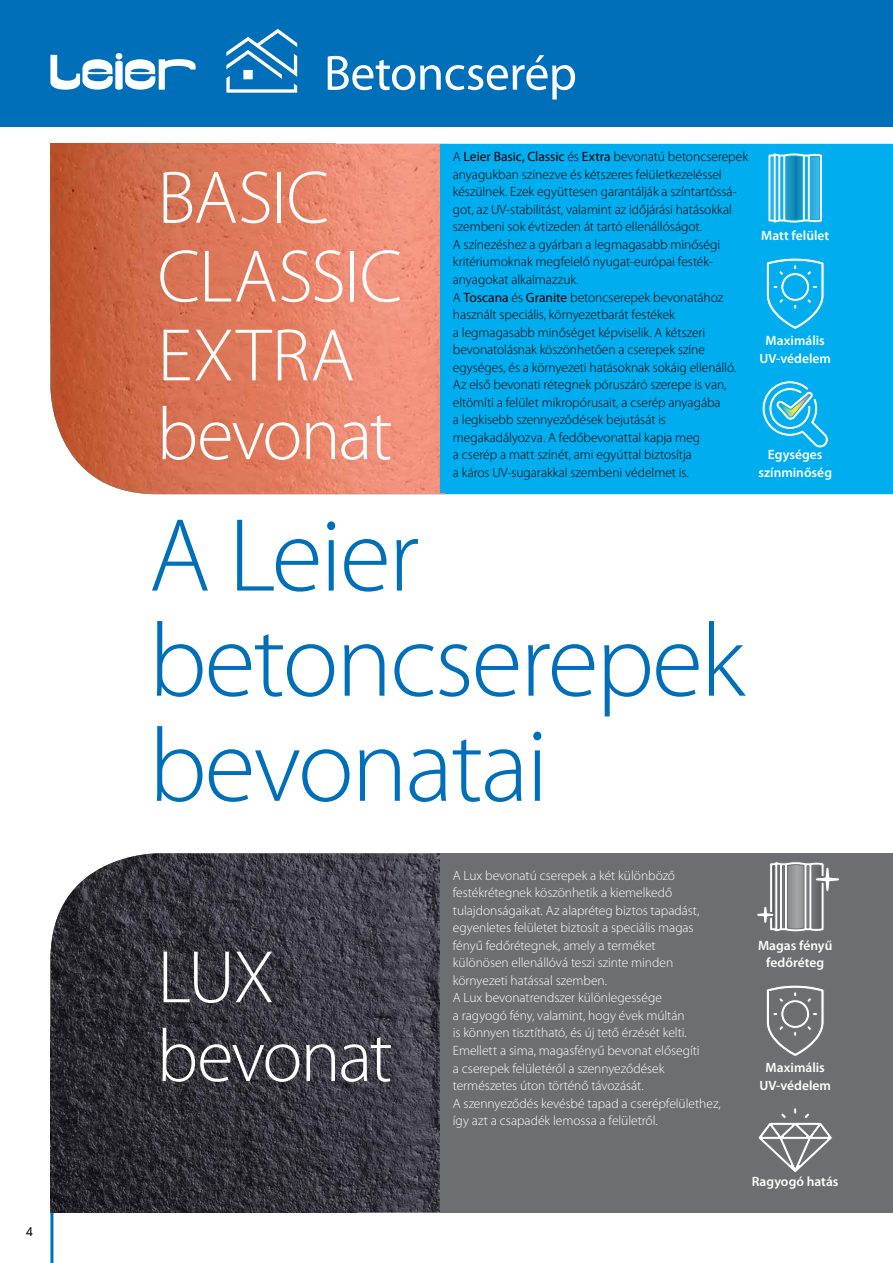
<style>
.page{position:relative;width:893px;height:1263px;background:#fff}
.page>*{position:absolute;margin:0;border:0;box-sizing:border-box;transform-origin:0 0}
.t1{font:300 105px/105.1px "Myriad Pro";letter-spacing:-.02em;color:#006fba}
.t2{font:300 75px/78.9px "Myriad Pro";letter-spacing:-.02em;color:#fff}
.t3{font:300 13.5px/17.5px "Myriad Pro";letter-spacing:-.005em;color:#000}
.t4{font:300 13.5px/17.5px "Myriad Pro";letter-spacing:-.005em;color:#fff}
.t5{font:600 13.5px/17.5px "Myriad Pro";color:#fff;text-align:center}
.t6{font:13.5px "Good Headline Pro News";color:#000}
.s1{font-weight:400}
</style>
<div class="page">
<img style="left:50px;top:853px;width:390px;height:359px">
<img style="left:50px;top:1027px;width:307px;height:185px">
<img style="left:50px;top:144px;width:400px;height:350px">
<div style="left:0;top:0;width:893px;height:126px;background:#006fba"></div>
<hr style="left:50px;top:1212px;width:3px;height:51px;background:#006fba">
<div style="left:440px;top:144px;width:453px;height:349px;background:#00aeef"></div>
<div style="left:440px;top:853px;width:453px;height:359px;background:#6d6e71"></div>
<svg style="left:768px;top:153px;width:54px;height:70px;background:#58bde3"></svg>
<svg style="left:766px;top:258px;width:59px;height:71px"></svg>
<svg style="left:762px;top:380px;width:67px;height:68px"></svg>
<svg style="left:766px;top:985px;width:58px;height:71px"></svg>
<svg style="left:758px;top:1108px;width:74px;height:64px"></svg>
<svg style="left:757px;top:862px;width:82px;height:70px"></svg>
<svg style="left:50px;top:29px;width:525px;height:70px"></svg>
<p class="t6" style="left:26px;top:1225px;width:8px">4</p>
<h2 class="t2" style="left:157px;top:159px;width:247px">BASIC<br>CLASSIC<br>EXTRA bevonat</h2>
<p class="t3" style="left:453px;top:148px;width:297px">A <span class="s1">Leier Basic, Classic</span> és <span class="s1">Extra</span> bevonatú betoncserepek anyagukban színezve és kétszeres felületkezeléssel készülnek. Ezek együttesen garantálják a színtartóssá&shy;got, az UV-stabilitást, valamint az időjárási hatásokkal szembeni sok évtizeden át tartó ellenállóságot.<br>A színezéshez a gyárban a legmagasabb minőségi kritériumoknak megfelelő nyugat-európai festék&shy;anyagokat alkalmazzuk.<br>A <span class="s1">Toscana</span> és <span class="s1">Granite</span> betoncserepek bevonatához használt speciális, környezetbarát festékek<br>a legmagasabb minőséget képviselik. A kétszeri bevonatolásnak köszönhetően a cserepek színe egységes, és a környezeti hatásoknak sokáig ellenálló.<br>Az első bevonati rétegnek póruszáró szerepe is van, eltömíti a felület mikropórusait, a cserép anyagába<br>a legkisebb szennyeződések bejutását is megakadályozva. A fedőbevonattal kapja meg<br>a cserép a matt színét, ami egyúttal biztosítja<br>a káros UV-sugarakkal szembeni védelmet is.</p>
<p class="t5" style="left:761px;top:227px;width:70px">Matt felület</p>
<p class="t5" style="left:759px;top:332px;width:73px">Maximális<br>UV-védelem</p>
<p class="t5" style="left:758px;top:446px;width:75px">Egységes színminőség</p>
<h1 class="t1" style="left:149px;top:505px;width:598px">A Leier betoncserepek bevonatai</h1>
<h2 class="t2" style="left:157px;top:939px;width:237px">LUX bevonat</h2>
<p class="t4" style="left:453px;top:867px;width:270px">A Lux bevonatú cserepek a két különböző festékrétegnek köszönhetik a kiemelkedő tulajdonságaikat. Az alapréteg biztos tapadást, egyenletes felületet biztosít a speciális magas fényű fedőrétegnek, amely a terméket<br>különösen ellenállóvá teszi szinte minden környezeti hatással szemben.<br>A Lux bevonatrendszer különlegessége<br>a ragyogó fény, valamint, hogy évek múltán<br>is könnyen tisztítható, és új tető érzését kelti.<br>Emellett a sima, magasfényű bevonat elősegíti<br>a cserepek felületéről a szennyeződések természetes úton történő távozását.<br>A szennyeződés kevésbé tapad a cserépfelülethez, így azt a csapadék lemossa a felületről.</p>
<p class="t5" style="left:758px;top:937px;width:76px">Magas fényű fedőréteg</p>
<p class="t5" style="left:759px;top:1059px;width:73px">Maximális<br>UV-védelem</p>
<p class="t5" style="left:752px;top:1173px;width:88px">Ragyogó hatás</p>
</div>
